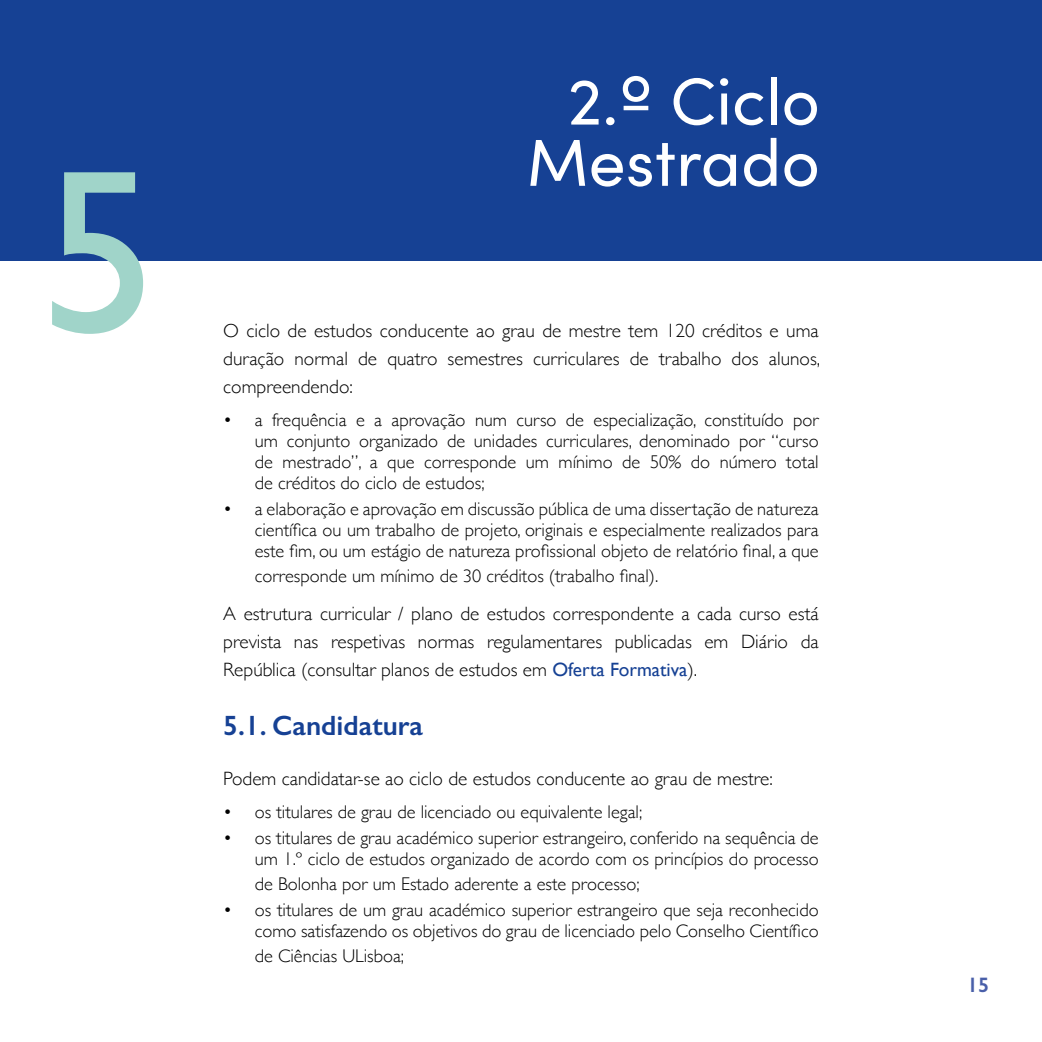
<style>
.page{position:relative;width:1042px;height:1042px;background:#fff}
.page>*{position:absolute;margin:0;border:0;box-sizing:border-box;transform-origin:0 0}
.t1{font:66.5px/61.2px "Sofia Pro";color:#fff;text-align:right}
.t2{font:600 28px "Gill Sans";color:#164194}
.t3{font:600 21px "Gill Sans";color:#495fa9}
.t4{font:300 19.25px/28px "Gill Sans";color:#000;text-align:justify}
.t5{font:300 18.38px/21px "Gill Sans";color:#000;text-align:justify}
.s1{font-weight:400;color:#164194}
</style>
<div class="page">
<div style="left:0;top:0;width:1042px;height:260px;background:#164194"></div>
<svg style="left:52px;top:172px;width:91px;height:162px"></svg>
<h1 class="t1" style="left:526px;top:67px;width:295px">2.º Ciclo<br>Mestrado</h1>
<p class="t4" style="left:223px;top:316px;width:598px">O ciclo de estudos conducente ao grau de mestre tem 120 créditos e uma duração normal de quatro semestres curriculares de trabalho dos alunos, compreendendo:</p>
<p class="t5" style="left:255px;top:409px;width:565px;text-indent:-31px">• a frequência e a aprovação num curso de especialização, constituído por um conjunto organizado de unidades curriculares, denominado por “curso de mestrado”, a que corresponde um mínimo de 50% do número total de créditos do ciclo de estudos;</p>
<p class="t5" style="left:255px;top:498px;width:565px;text-indent:-31px">• a elaboração e aprovação em discussão pública de uma dissertação de natureza científica ou um trabalho de projeto, originais e especialmente realizados para este fim, ou um estágio de natureza profissional objeto de relatório final, a que</p>
<p class="t5" style="left:255px;top:564px;width:405px">corresponde um mínimo de 30 créditos (trabalho final).</p>
<p class="t4" style="left:223px;top:598px;width:597px">A estrutura curricular / plano de estudos correspondente a cada curso está prevista nas respetivas normas regulamentares publicadas em Diário da República (consultar planos de estudos em <span class="s1">Oferta Formativa</span>).</p>
<h2 class="t2" style="left:223px;top:709px;width:201px">5.1. Candidatura</h2>
<p class="t4" style="left:223px;top:764px;width:551px">Podem candidatar-se ao ciclo de estudos conducente ao grau de mestre:</p>
<p class="t5" style="left:223px;top:800px;width:420px">• os titulares de grau de licenciado ou equivalente legal;</p>
<p class="t5" style="left:223px;top:827px;width:597px;text-align:right">• os titulares de grau académico superior estrangeiro, conferido na sequência de um 1.º ciclo de estudos organizado de acordo com os princípios do processo</p>
<p class="t5" style="left:255px;top:872px;width:386px">de Bolonha por um Estado aderente a este processo;</p>
<p class="t5" style="left:223px;top:898px;width:597px;text-align:right">• os titulares de um grau académico superior estrangeiro que seja reconhecido como satisfazendo os objetivos do grau de licenciado pelo Conselho Científico</p>
<p class="t5" style="left:255px;top:944px;width:151px">de Ciências ULisboa;</p>
<p class="t3" style="left:967px;top:971px;width:24px">15</p>
</div>
